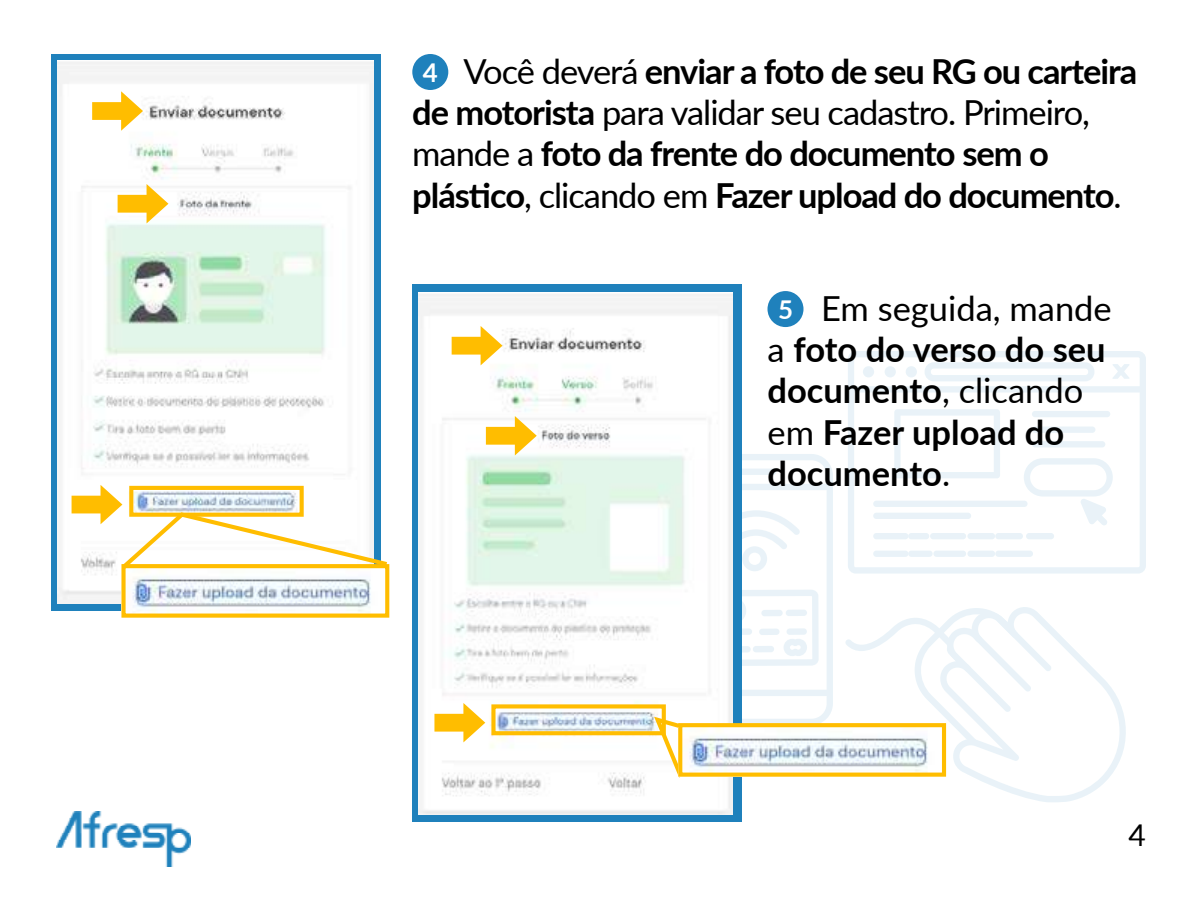
<style>
.page{position:relative;width:1200px;height:900px;background:#fff}
.page>*{position:absolute;margin:0;border:0;box-sizing:border-box;transform-origin:0 0}
.t1{font:700 34.5px/41.4px "Lato";letter-spacing:-.03em;color:#000}
.t2{font:700 34.5px/41.4px "Lato";color:#000}
.t3{font:30px "Lato";color:#000}
.s1{font-size:25.8px;color:#fff}
.s2{font-weight:400}
</style>
<div class="page">
<svg style="left:848px;top:351px;width:298px;height:223px"></svg>
<div style="left:848px;top:386px;width:297px;height:7px;background:#e9f2f8;border-radius:3px"></div>
<svg style="left:1112px;top:364px;width:18px;height:15px"></svg>
<svg style="left:925px;top:362px;width:169px;height:19px"></svg>
<div style="left:863px;top:366px;width:11px;height:11px;background:#e9f2f8;border-radius:50%"></div>
<div style="left:885px;top:366px;width:11px;height:11px;background:#e9f2f8;border-radius:50%"></div>
<div style="left:906px;top:366px;width:11px;height:11px;background:#e9f2f8;border-radius:50%"></div>
<svg style="left:894px;top:409px;width:106px;height:69px"></svg>
<div style="left:873px;top:501px;width:155px;height:6px;background:#e9f2f8;border-radius:3px"></div>
<div style="left:873px;top:513px;width:98px;height:6px;background:#e9f2f8;border-radius:3px"></div>
<div style="left:873px;top:533px;width:35px;height:6px;background:#e9f2f8;border-radius:3px"></div>
<div style="left:908px;top:533px;width:21px;height:6px;background:#e9f2f8;border-radius:3px"></div>
<div style="left:930px;top:533px;width:36px;height:6px;background:#e9f2f8;border-radius:3px"></div>
<div style="left:967px;top:533px;width:28px;height:6px;background:#e9f2f8;border-radius:3px"></div>
<div style="left:995px;top:533px;width:28px;height:6px;background:#e9f2f8;border-radius:3px"></div>
<div style="left:1026px;top:533px;width:28px;height:6px;background:#e9f2f8;border-radius:3px"></div>
<div style="left:873px;top:551px;width:35px;height:6px;background:#e9f2f8;border-radius:3px"></div>
<div style="left:908px;top:551px;width:25px;height:6px;background:#e9f2f8;border-radius:3px"></div>
<div style="left:933px;top:551px;width:33px;height:6px;background:#e9f2f8;border-radius:3px"></div>
<div style="left:967px;top:551px;width:28px;height:6px;background:#e9f2f8;border-radius:3px"></div>
<div style="left:995px;top:551px;width:38px;height:6px;background:#e9f2f8;border-radius:3px"></div>
<div style="left:1032px;top:411px;width:78px;height:6px;background:#e9f2f8;border-radius:3px"></div>
<div style="left:1032px;top:426px;width:63px;height:7px;background:#e9f2f8;border-radius:3px"></div>
<div style="left:1032px;top:441px;width:73px;height:6px;background:#e9f2f8;border-radius:3px"></div>
<svg style="left:1024px;top:458px;width:89px;height:67px"></svg>
<svg style="left:845px;top:607px;width:281px;height:195px"></svg>
<img style="left:57px;top:812px;width:133px;height:55px">
<div style="left:51px;top:54px;width:330px;height:557px;background:#1f81bc"></div>
<div style="left:412px;top:284px;width:330px;height:538px;background:#1f81bc"></div>
<div style="left:412px;top:54px;width:36px;height:36px;background:#1f81bc;border-radius:50%"></div>
<div style="left:768px;top:291px;width:36px;height:36px;background:#1f81bc;border-radius:50%"></div>
<img style="left:58px;top:60px;width:315px;height:544px">
<img style="left:418px;top:293px;width:314px;height:522px">
<svg style="left:434px;top:703px;width:51px;height:39px;background:#ffdf85"></svg>
<svg style="left:92px;top:91px;width:51px;height:40px;background:#fee088"></svg>
<svg style="left:118px;top:184px;width:50px;height:39px;background:#fddd82"></svg>
<svg style="left:486px;top:416px;width:51px;height:40px;background:#fdde87"></svg>
<svg style="left:452px;top:326px;width:50px;height:39px;background:#fedf83"></svg>
<svg style="left:72px;top:485px;width:318px;height:87px;background:#f2f0e2"></svg>
<svg style="left:651px;top:454px;width:182px;height:328px"></svg>
<div style="left:129px;top:486px;width:175px;height:31px;border:4px solid #ffbd00"></div>
<div style="left:491px;top:704px;width:175px;height:31px;border:4px solid #ffbd00"></div>
<img style="left:126px;top:569px;width:258px;height:44px">
<img style="left:683px;top:728px;width:258px;height:44px">
<div style="left:121px;top:564px;width:268px;height:54px;border:4px solid #ffbd00"></div>
<div style="left:678px;top:723px;width:268px;height:54px;border:4px solid #ffbd00"></div>
<p class="t1" style="left:412px;top:49px;width:727px;text-indent:10px"><span class="s1">4</span> <span class="s2">Você deverá</span> enviar a foto de seu RG ou carteira de motorista <span class="s2">para validar seu cadastro. Primeiro, mande a</span> foto da frente do documento sem o plástico<span class="s2">, clicando em</span> Fazer upload do documento<span class="s2">.</span></p>
<p class="t2" style="left:768px;top:286px;width:346px;text-indent:10px"><span class="s1">5</span> <span class="s2">Em seguida, mande a</span> foto do verso do seu documento<span class="s2">, clicando em</span> Fazer upload do documento<span class="s2">.</span></p>
<p class="t3" style="left:1129px;top:814px;width:19px">4</p>
</div>
